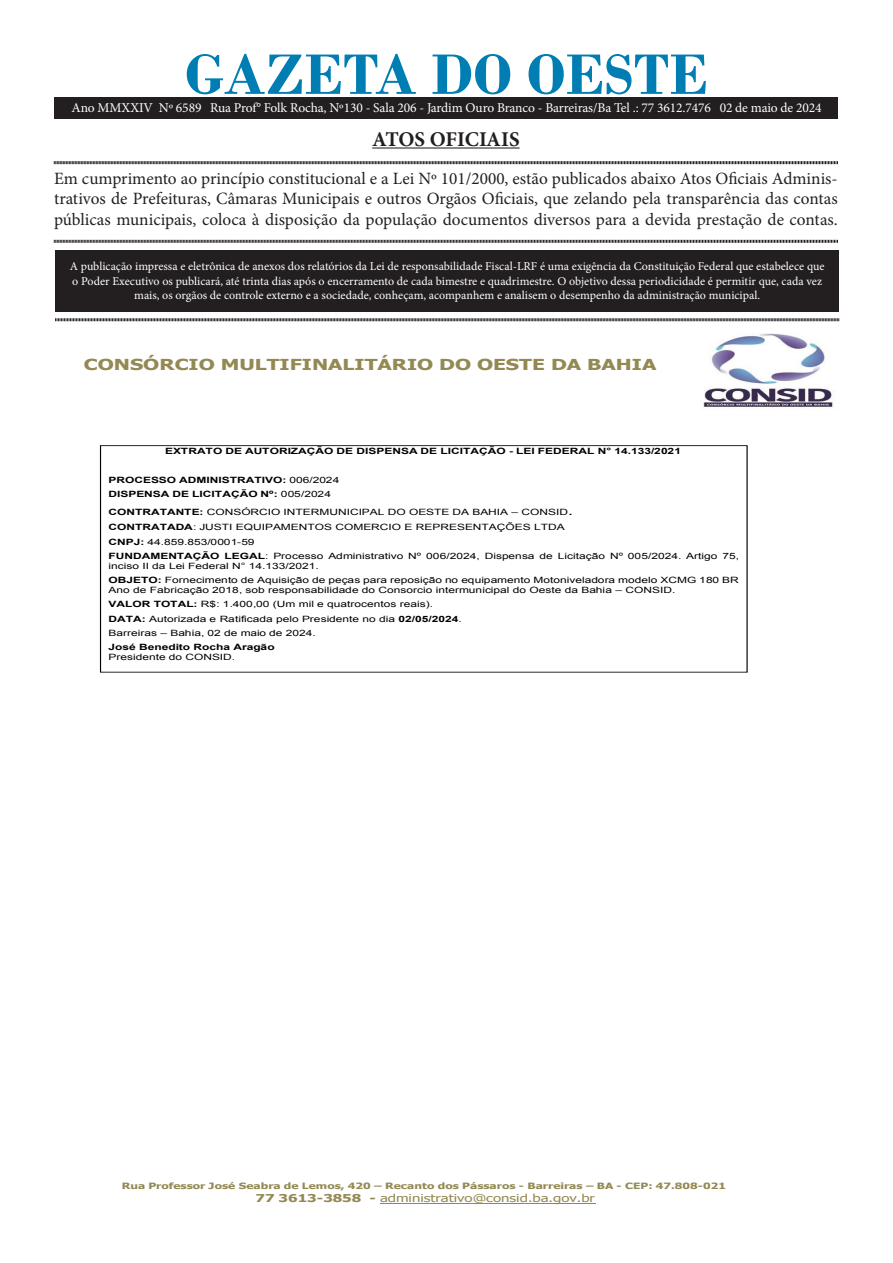
<style>
.page{position:relative;width:893px;height:1263px;background:#fff}
.page>*{position:absolute;margin:0;border:0;box-sizing:border-box;transform-origin:0 0}
.t1{font:700 60px "Bodoni";color:#007eb4}
.t2{font:700 21px "Minion Pro";letter-spacing:-.005em;color:#231f20}
.t3{font:17.25px/20.7px "Minion Pro";color:#231f20;text-align:justify}
.t4{font:700 15.15px "Tahoma";color:#938953;scale:1.38 1}
.t5{font:13.5px "Minion Pro";letter-spacing:-.01em;color:#fff}
.t6{font:12px/14.4px "Minion Pro";color:#fff;text-align:center}
.t7{font:10.8px "Tahoma";color:#938953;scale:1.38 1}
.t8{font:8.7px/14.2px "Arial";color:#000;scale:1.38 1}
.t9{font:700 8.7px/14.4px "Arial";color:#000;scale:1.38 1}
.t10{font:700 8.7px "Tahoma";color:#938953;scale:1.38 1}
.s1{font-weight:400}
.s2{font-weight:700}
.s3{font-size:12.9px}
</style>
<div class="page">
<div style="left:55px;top:250px;width:784px;height:61px;background:#231f20"></div>
<hr style="left:372px;top:147px;width:148px;height:2px;background:#231f20">
<svg style="left:54px;top:161px;width:784px;height:4px;background:#908e8e"></svg>
<svg style="left:54px;top:239px;width:784px;height:4px;background:#908e8e"></svg>
<svg style="left:55px;top:318px;width:784px;height:4px;background:#908e8e"></svg>
<div style="left:54px;top:98px;width:784px;height:20px;background:#231f20"></div>
<hr style="left:380px;top:1203px;width:215px;height:1px;background:#938953">
<img style="left:703px;top:333px;width:131px;height:75px">
<p class="t1" style="left:185px;top:39px;width:525px">GAZETA DO OESTE</p>
<p class="t2" style="left:372px;top:124px;width:149px">ATOS OFICIAIS</p>
<p class="t3" style="left:54px;top:168px;width:785px">Em cumprimento ao princípio constitucional e a Lei Nº 101/2000, estão publicados abaixo Atos Oficiais Adminis&shy;trativos de Prefeituras, Câmaras Municipais e outros Orgãos Oficiais, que zelando pela transparência das contas públicas municipais, coloca à disposição da população documentos diversos para a devida prestação de contas.</p>
<p class="t6" style="left:70px;top:259px;width:756px">A publicação impressa e eletrônica de anexos dos relatórios da Lei de responsabilidade Fiscal-LRF é uma exigência da Constituição Federal que estabelece que o Poder Executivo os publicará, até trinta dias após o encerramento de cada bimestre e quadrimestre. O objetivo dessa periodicidade é permitir que, cada vez mais, os orgãos de controle externo e a sociedade, conheçam, acompanhem e analisem o desempenho da administração municipal.</p>
<p class="t5" style="left:72px;top:98px;width:751px">Ano MMXXIV Nº 6589 Rua Prof° Folk Rocha, Nº130 - Sala 206 - Jardim Ouro Branco - Barreiras/Ba Tel .: 77 3612.7476 02 de maio de 2024</p>
<p class="t4" style="left:84px;top:354px;width:416px">CONSÓRCIO MULTIFINALITÁRIO DO OESTE DA BAHIA</p>
<p class="t9" style="left:165px;top:444px;width:375px">EXTRATO DE AUTORIZAÇÃO DE DISPENSA DE LICITAÇÃO - LEI FEDERAL N° 14.133/2021</p>
<p class="t9" style="left:109px;top:473px;width:169px">PROCESSO ADMINISTRATIVO: <span class="s1">006/2024<br></span>DISPENSA DE LICITAÇÃO Nº: <span class="s1">005/2024</span></p>
<p class="t8" style="left:109px;top:505px;width:338px;line-height:15.1px"><span class="s2">CONTRATANTE:</span> CONSÓRCIO INTERMUNICIPAL DO OESTE DA BAHIA – CONSID<span class="s3">.<br></span><span class="s2">CONTRATADA</span>: JUSTI EQUIPAMENTOS COMERCIO E REPRESENTAÇÕES LTDA</p>
<p class="t8" style="left:109px;top:534px;width:459px"><span class="s2">CNPJ:</span> 44.859.853/0001-59<br><span class="s2">FUNDAMENTAÇÃO LEGAL</span>: Processo Administrativo Nº 006/2024, Dispensa de Licitação Nº 005/2024. Artigo 75,</p>
<p class="t8" style="left:109px;top:559px;width:458px">inciso II da Lei Federal N° 14.133/2021.<br><span class="s2">OBJETO:</span> Fornecimento de Aquisição de peças para reposição no equipamento Motoniveladora modelo XCMG 180 BR</p>
<p class="t8" style="left:109px;top:583px;width:412px">Ano de Fabricação 2018, sob responsabilidade do Consorcio intermunicipal do Oeste da Bahia – CONSID.<br><span class="s2">VALOR TOTAL:</span> R$: 1.400,00 (Um mil e quatrocentos reais).<br><span class="s2">DATA:</span> Autorizada e Ratificada pelo Presidente no dia <span class="s2">02/05/2024</span>.<br>Barreiras – Bahia, 02 de maio de 2024.<br><span class="s2">José Benedito Rocha Aragão</span></p>
<p class="t8" style="left:109px;top:650px;width:93px">Presidente do CONSID.</p>
<p class="t10" style="left:122px;top:1180px;width:439px">Rua Professor José Seabra de Lemos, 420 – Recanto dos Pássaros - Barreiras – BA - CEP: 47.808-021</p>
<p class="t7" style="left:256px;top:1191px;width:247px"><span class="s2">77 3613-3858 -</span> administrativo@consid.ba.gov.br</p>
</div>
